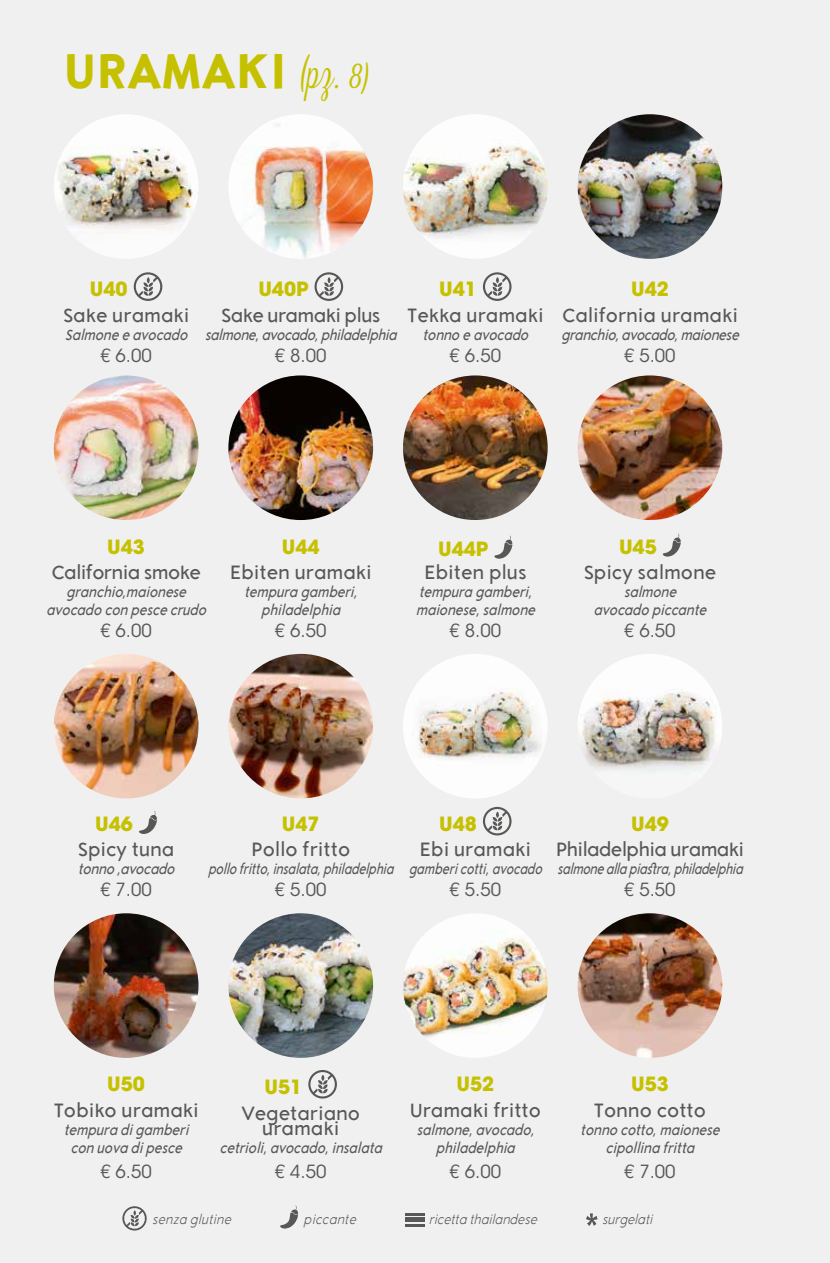
<style>
.page{position:relative;width:830px;height:1263px;background:#fff}
.page>*{position:absolute;margin:0;border:0;box-sizing:border-box;transform-origin:0 0}
.t1{font:900 49.5px "Aron Grotesque";color:#c6c100}
.t2{font:19.5px/15px "Aron Grotesque";color:#575756;text-align:center}
.t3{font:700 19.5px "ITC Avant Garde Std";color:#c6c100}
.t4{font:19.5px "Aron Grotesque";letter-spacing:-.03em;color:#575756}
.t5{font:18px "ITC Avant Garde Std";color:#575756}
.t6{font:italic 15px/18px "Aron Grotesque";color:#575756;text-align:center;scale:.88 1}
.t7{font:italic 15px "Aron Grotesque";color:#575756;scale:.8 1}
.t8{font:italic 300 13.5px "Aron Grotesque";color:#575756;scale:.88 1}
.s1{font-family:"Lavanderia";font-weight:400;font-size:43.5px}
</style>
<div class="page">
<div style="left:0;top:0;width:829px;height:1263px;background:#f0f0f0"></div>
<svg style="left:122px;top:1206px;width:25px;height:24px"></svg>
<svg style="left:405px;top:1213px;width:19px;height:2px"></svg>
<hr style="left:405px;top:1218px;width:19px;height:4px;background:#575756">
<svg style="left:405px;top:1224px;width:19px;height:2px"></svg>
<svg style="left:280px;top:1205px;width:18px;height:23px"></svg>
<svg style="left:586px;top:1213px;width:11px;height:13px"></svg>
<svg style="left:134px;top:272px;width:28px;height:29px"></svg>
<svg style="left:314px;top:272px;width:29px;height:29px"></svg>
<svg style="left:483px;top:272px;width:28px;height:29px"></svg>
<img style="left:54px;top:114px;width:144px;height:145px;border-radius:72px">
<img style="left:228px;top:114px;width:145px;height:145px;border-radius:72px">
<img style="left:403px;top:114px;width:144px;height:145px;border-radius:72px">
<img style="left:577px;top:114px;width:145px;height:145px;border-radius:72px">
<svg style="left:662px;top:534px;width:18px;height:23px"></svg>
<svg style="left:494px;top:536px;width:18px;height:23px"></svg>
<img style="left:54px;top:375px;width:144px;height:145px;border-radius:72px">
<img style="left:228px;top:375px;width:145px;height:145px;border-radius:72px">
<img style="left:403px;top:375px;width:144px;height:145px;border-radius:72px">
<img style="left:577px;top:375px;width:145px;height:145px;border-radius:72px">
<svg style="left:483px;top:807px;width:28px;height:28px"></svg>
<svg style="left:139px;top:811px;width:18px;height:23px"></svg>
<img style="left:54px;top:654px;width:144px;height:144px;border-radius:72px">
<img style="left:228px;top:654px;width:145px;height:144px;border-radius:72px">
<img style="left:403px;top:654px;width:144px;height:144px;border-radius:72px">
<img style="left:577px;top:654px;width:145px;height:144px;border-radius:72px">
<svg style="left:308px;top:1070px;width:29px;height:28px"></svg>
<img style="left:54px;top:913px;width:144px;height:145px;border-radius:72px">
<img style="left:228px;top:913px;width:145px;height:145px;border-radius:72px">
<img style="left:403px;top:913px;width:144px;height:145px;border-radius:72px">
<img style="left:577px;top:913px;width:145px;height:145px;border-radius:72px">
<h1 class="t1" style="left:64px;top:41px;width:307px">URAMAKI <span class="s1">(pz. 8)</span></h1>
<h2 class="t3" style="left:90px;top:277px;width:39px">U40</h2>
<h2 class="t2" style="left:63px;top:308px;width:128px">Sake uramaki</h2>
<p class="t6" style="left:65px;top:326px;width:145px">Salmoneeavocado</p>
<p class="t5" style="left:100px;top:344px;width:53px">€ 6.00</p>
<h2 class="t3" style="left:258px;top:277px;width:52px">U40P</h2>
<h2 class="t4" style="left:221px;top:304px;width:161px">Sake uramaki plus</h2>
<p class="t6" style="left:205px;top:326px;width:224px">salmone,avocado,philadelphia</p>
<p class="t5" style="left:275px;top:344px;width:53px">€ 8.00</p>
<h2 class="t3" style="left:439px;top:277px;width:39px">U41</h2>
<h2 class="t2" style="left:407px;top:308px;width:138px">Tekka uramaki</h2>
<p class="t6" style="left:422px;top:326px;width:126px">tonno eavocado</p>
<p class="t5" style="left:449px;top:344px;width:53px">€ 6.50</p>
<h2 class="t3" style="left:630px;top:277px;width:39px">U42</h2>
<h2 class="t2" style="left:561px;top:308px;width:177px">California uramaki</h2>
<p class="t6" style="left:561px;top:326px;width:208px">granchio,avocado,maionese</p>
<p class="t5" style="left:624px;top:344px;width:53px">€ 5.00</p>
<h2 class="t3" style="left:107px;top:534px;width:39px">U43</h2>
<h2 class="t4" style="left:51px;top:561px;width:151px">California smoke</h2>
<p class="t6" style="left:46px;top:583px;width:188px">granchio,maionese avocado conpescecrudo</p>
<p class="t5" style="left:100px;top:619px;width:53px">€ 6.00</p>
<h2 class="t3" style="left:282px;top:534px;width:39px">U44</h2>
<h2 class="t2" style="left:230px;top:565px;width:143px">Ebiten uramaki</h2>
<p class="t6" style="left:244px;top:583px;width:135px">tempura gamberi, philadelphia</p>
<p class="t5" style="left:275px;top:619px;width:53px">€ 6.50</p>
<h2 class="t3" style="left:438px;top:536px;width:52px">U44P</h2>
<h2 class="t2" style="left:424px;top:565px;width:104px">Ebiten plus</h2>
<p class="t6" style="left:415px;top:583px;width:141px;text-align:left">tempura gamberi, maionese,salmone</p>
<p class="t5" style="left:449px;top:619px;width:53px">€ 8.00</p>
<h2 class="t3" style="left:618px;top:534px;width:39px">U45</h2>
<h2 class="t2" style="left:583px;top:565px;width:134px">Spicy salmone</h2>
<p class="t6" style="left:593px;top:583px;width:134px">salmone avocado piccante</p>
<p class="t5" style="left:624px;top:619px;width:53px">€ 6.50</p>
<h2 class="t3" style="left:95px;top:811px;width:39px">U46</h2>
<h2 class="t2" style="left:78px;top:842px;width:98px">Spicy tuna</h2>
<p class="t6" style="left:78px;top:860px;width:116px">tonno,avocado</p>
<p class="t5" style="left:100px;top:879px;width:53px">€ 7.00</p>
<h2 class="t3" style="left:282px;top:811px;width:39px">U47</h2>
<h2 class="t2" style="left:251px;top:842px;width:100px">Pollo fritto</h2>
<p class="t7" style="left:208px;top:860px;width:238px">pollofritto,insalata,philadelphia</p>
<p class="t5" style="left:275px;top:879px;width:53px">€ 5.00</p>
<h2 class="t3" style="left:439px;top:811px;width:39px">U48</h2>
<h2 class="t2" style="left:419px;top:842px;width:113px">Ebi uramaki</h2>
<p class="t7" style="left:408px;top:860px;width:173px">gambericotti,avocado</p>
<p class="t5" style="left:449px;top:879px;width:53px">€ 5.50</p>
<h2 class="t3" style="left:630px;top:811px;width:39px">U49</h2>
<h2 class="t4" style="left:555px;top:838px;width:190px">Philadelphia uramaki</h2>
<p class="t7" style="left:557px;top:860px;width:238px">salmoneallapiastra,philadelphia</p>
<p class="t5" style="left:624px;top:879px;width:53px">€ 5.50</p>
<h2 class="t3" style="left:107px;top:1071px;width:39px">U50</h2>
<h2 class="t2" style="left:54px;top:1102px;width:146px">Tobiko uramaki</h2>
<p class="t6" style="left:64px;top:1120px;width:148px">tempura digamberi conuova dipesce</p>
<p class="t5" style="left:100px;top:1161px;width:53px">€ 6.50</p>
<h2 class="t3" style="left:264px;top:1074px;width:39px">U51</h2>
<h2 class="t2" style="left:241px;top:1105px;width:120px">Vegetariano uramaki</h2>
<p class="t6" style="left:219px;top:1138px;width:191px">cetrioli,avocado,insalata</p>
<p class="t5" style="left:275px;top:1161px;width:53px">€ 4.50</p>
<h2 class="t3" style="left:456px;top:1071px;width:39px">U52</h2>
<h2 class="t2" style="left:409px;top:1102px;width:133px">Uramaki fritto</h2>
<p class="t6" style="left:416px;top:1120px;width:140px">salmone,avocado, philadelphia</p>
<p class="t5" style="left:449px;top:1161px;width:53px">€ 6.00</p>
<h2 class="t3" style="left:630px;top:1071px;width:39px">U53</h2>
<h2 class="t2" style="left:593px;top:1102px;width:114px">Tonno cotto</h2>
<p class="t6" style="left:580px;top:1120px;width:164px">tonno cotto,maionese cipollina fritta</p>
<p class="t5" style="left:624px;top:1161px;width:53px">€ 7.00</p>
<p class="t8" style="left:152px;top:1211px;width:95px">senza glutine</p>
<p class="t8" style="left:303px;top:1211px;width:65px">piccante</p>
<p class="t8" style="left:428px;top:1211px;width:128px">ricetta thailandese</p>
<p class="t8" style="left:602px;top:1211px;width:62px">surgelati</p>
</div>
